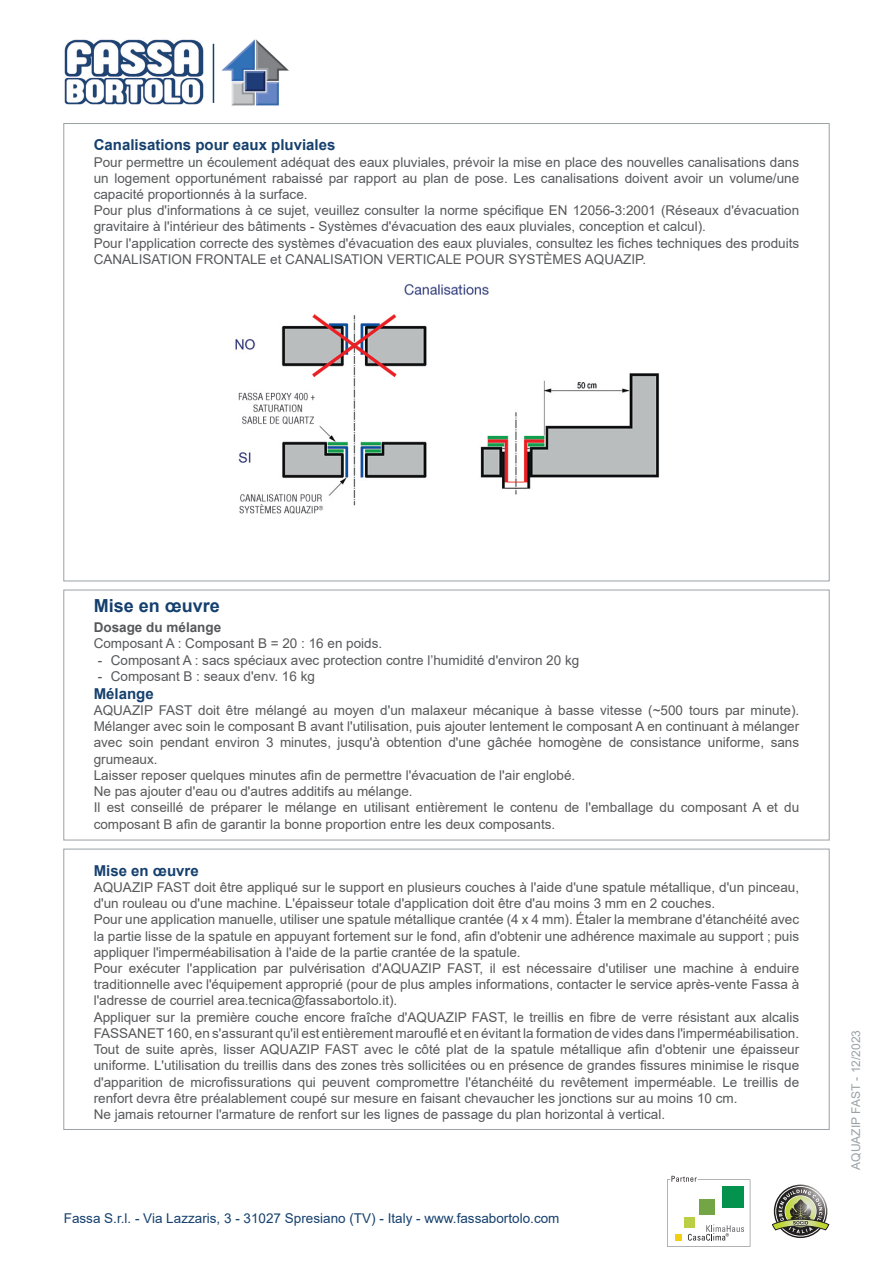
<style>
.page{position:relative;width:893px;height:1263px;background:#fff}
.page>*{position:absolute;margin:0;border:0;box-sizing:border-box;transform-origin:0 0}
.Titolo{font:700 18px "Arial";color:#15406e}
.Sottotitolo{font:700 15px "Arial";color:#15406e}
.Descrizione1{font:13.5px/16.2px "Arial";color:#57585a;text-align:justify}
.t1{font:13.5px "Arial";color:#15406e}
.Descrizione1-2{font:700 13.5px "Arial";color:#57585a}
.t2{font:12px "Arial";color:#9ba1a4}
</style>
<div class="page">
<img style="left:235px;top:283px;width:424px;height:231px">
<div style="left:64px;top:590px;width:765px;height:250px;border:1px solid #9ba1a4"></div>
<svg style="left:667px;top:1176px;width:83px;height:71px"></svg>
<svg style="left:772px;top:1186px;width:57px;height:50px"></svg>
<img style="left:64px;top:39px;width:140px;height:66px">
<hr style="left:213px;top:44px;width:1px;height:59px;background:#15406e">
<img style="left:221px;top:39px;width:68px;height:67px">
<p class="Sottotitolo" style="left:94px;top:134px;width:243px">Canalisations pour eaux pluviales</p>
<p class="Descrizione1" style="left:94px;top:154px;width:707px">Pour permettre un écoulement adéquat des eaux pluviales, prévoir la mise en place des nouvelles canalisations dans un logement opportunément rabaissé par rapport au plan de pose. Les canalisations doivent avoir un volume/une capacité proportionnés à la surface.</p>
<p class="Descrizione1" style="left:94px;top:202px;width:707px">Pour plus d'informations à ce sujet, veuillez consulter la norme spécifique EN 12056-3:2001 (Réseaux d'évacuation gravitaire à l'intérieur des bâtiments - Systèmes d'évacuation des eaux pluviales, conception et calcul).</p>
<p class="Descrizione1" style="left:94px;top:235px;width:707px">Pour l'application correcte des systèmes d'évacuation des eaux pluviales, consultez les fiches techniques des produits<br>CANALISATION FRONTALE et CANALISATION VERTICALE POUR SYSTÈMES AQUAZIP.</p>
<p class="Titolo" style="left:94px;top:593px;width:128px">Mise en œuvre</p>
<p class="Descrizione1-2" style="left:94px;top:618px;width:129px">Dosage du mélange</p>
<p class="Descrizione1" style="left:94px;top:635px;width:290px">Composant A : Composant B = 20 : 16 en poids.</p>
<p class="Descrizione1" style="left:98px;top:652px;width:483px">- Composant A : sacs spéciaux avec protection contre l’humidité d'environ 20 kg</p>
<p class="Descrizione1" style="left:98px;top:668px;width:218px">- Composant B : seaux d'env. 16 kg</p>
<p class="Sottotitolo" style="left:94px;top:683px;width:62px">Mélange</p>
<p class="Descrizione1" style="left:94px;top:702px;width:707px">AQUAZIP FAST doit être mélangé au moyen d'un malaxeur mécanique à basse vitesse (~500 tours par minute).<br>Mélanger avec soin le composant B avant l'utilisation, puis ajouter lentement le composant A en continuant à mélanger avec soin pendant environ 3 minutes, jusqu'à obtention d'une gâchée homogène de consistance uniforme, sans grumeaux.</p>
<p class="Descrizione1" style="left:94px;top:767px;width:483px">Laisser reposer quelques minutes afin de permettre l'évacuation de l'air englobé.</p>
<p class="Descrizione1" style="left:94px;top:783px;width:320px">Ne pas ajouter d'eau ou d'autres additifs au mélange.</p>
<p class="Descrizione1" style="left:94px;top:799px;width:707px">Il est conseillé de préparer le mélange en utilisant entièrement le contenu de l'emballage du composant A et du composant B afin de garantir la bonne proportion entre les deux composants.</p>
<p class="Sottotitolo" style="left:94px;top:860px;width:107px">Mise en œuvre</p>
<p class="Descrizione1" style="left:94px;top:879px;width:707px">AQUAZIP FAST doit être appliqué sur le support en plusieurs couches à l'aide d'une spatule métallique, d'un pinceau, d'un rouleau ou d'une machine. L'épaisseur totale d'application doit être d'au moins 3 mm en 2 couches.</p>
<p class="Descrizione1" style="left:94px;top:911px;width:707px">Pour une application manuelle, utiliser une spatule métallique crantée (4 x 4 mm). Étaler la membrane d'étanchéité avec la partie lisse de la spatule en appuyant fortement sur le fond, afin d'obtenir une adhérence maximale au support ; puis appliquer l'imperméabilisation à l'aide de la partie crantée de la spatule.</p>
<p class="Descrizione1" style="left:94px;top:960px;width:707px">Pour exécuter l'application par pulvérisation d'AQUAZIP FAST, il est nécessaire d'utiliser une machine à enduire traditionnelle avec l'équipement approprié (pour de plus amples informations, contacter le service après-vente Fassa à l'adresse de courriel area.tecnica@fassabortolo.it).</p>
<p class="Descrizione1" style="left:94px;top:1009px;width:707px">Appliquer sur la première couche encore fraîche d'AQUAZIP FAST, le treillis en fibre de verre résistant aux alcalis FASSANET 160, en s'assurant qu'il est entièrement marouflé et en évitant la formation de vides dans l'imperméabilisation.<br>Tout de suite après, lisser AQUAZIP FAST avec le côté plat de la spatule métallique afin d'obtenir une épaisseur uniforme. L'utilisation du treillis dans des zones très sollicitées ou en présence de grandes fissures minimise le risque d'apparition de microfissurations qui peuvent compromettre l'étanchéité du revêtement imperméable. Le treillis de renfort devra être préalablement coupé sur mesure en faisant chevaucher les jonctions sur au moins 10 cm.</p>
<p class="Descrizione1" style="left:94px;top:1106px;width:573px">Ne jamais retourner l'armature de renfort sur les lignes de passage du plan horizontal à vertical.</p>
<p class="t1" style="left:64px;top:1208px;width:497px">Fassa S.r.l. - Via Lazzaris, 3 - 31027 Spresiano (TV) - Italy - www.fassabortolo.com</p>
<p class="t2" style="left:848px;top:1170px;width:141px;rotate:-90deg">AQUAZIP FAST - 12/2023</p>
</div>
